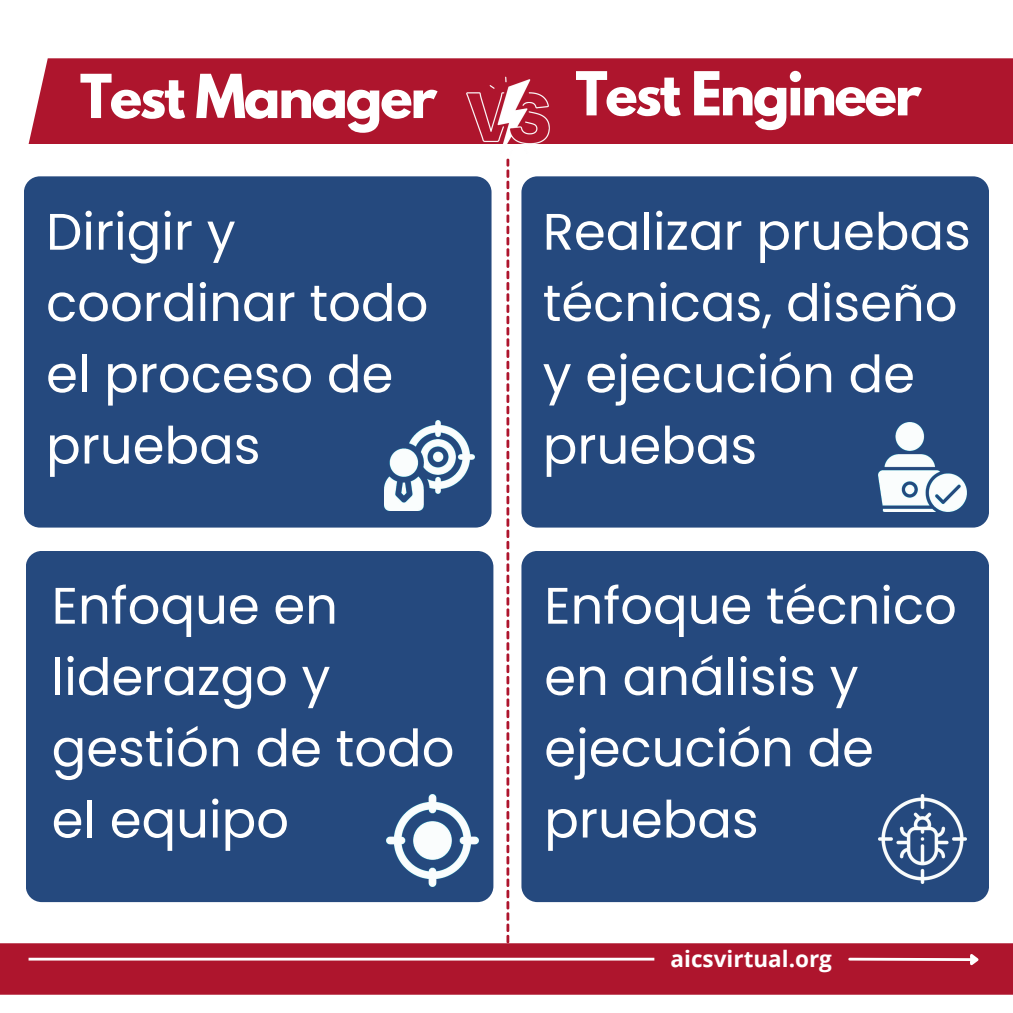
<style>
.page{position:relative;width:1013px;height:1013px;background:#fff}
.page>*{position:absolute;margin:0;border:0;box-sizing:border-box;transform-origin:0 0}
.t1{font:700 53.62px "League Spartan";letter-spacing:-.04em;color:#fff}
.t2{font:51.25px/71.2px "Poppins";color:#fff}
.t3{font:700 22.5px "Open Sans";color:#fff}
</style>
<div class="page">
<div style="left:0;top:943px;width:1012px;height:51px;background:#ae152d"></div>
<hr style="left:29px;top:957px;width:625px;height:3px;background:#fff">
<svg style="left:846px;top:951px;width:135px;height:18px;background:#bb3b4f"></svg>
<div style="left:29px;top:58px;width:983px;height:86px;background:#ae152d"></div>
<img style="left:465px;top:73px;width:86px;height:86px">
<svg style="left:506px;top:159px;width:3px;height:784px"></svg>
<div style="left:24px;top:176px;width:467px;height:351px;background:#25497e;border-radius:16px"></div>
<img style="left:384px;top:420px;width:90px;height:90px">
<div style="left:521px;top:176px;width:468px;height:351px;background:#25497e;border-radius:16px"></div>
<img style="left:878px;top:423px;width:88px;height:88px">
<div style="left:26px;top:551px;width:467px;height:351px;background:#25497e;border-radius:16px"></div>
<img style="left:386px;top:794px;width:92px;height:92px">
<div style="left:521px;top:551px;width:468px;height:351px;background:#25497e;border-radius:16px"></div>
<img style="left:878px;top:794px;width:88px;height:89px">
<p class="t1" style="left:80px;top:70px;width:358px">Test Manager</p>
<p class="t1" style="left:575px;top:67px;width:347px">Test Engineer</p>
<p class="t2" style="left:46px;top:196px;width:384px">Dirigir y coordinar todo el proceso de pruebas</p>
<p class="t2" style="left:542px;top:196px;width:429px">Realizar pruebas técnicas, diseño y ejecución de pruebas</p>
<p class="t2" style="left:52px;top:570px;width:404px">Enfoque en liderazgo y gestión de todo el equipo</p>
<p class="t2" style="left:544px;top:570px;width:414px">Enfoque técnico en análisis y ejecución de pruebas</p>
<p class="t3" style="left:670px;top:943px;width:163px">aicsvirtual.org</p>
</div>
